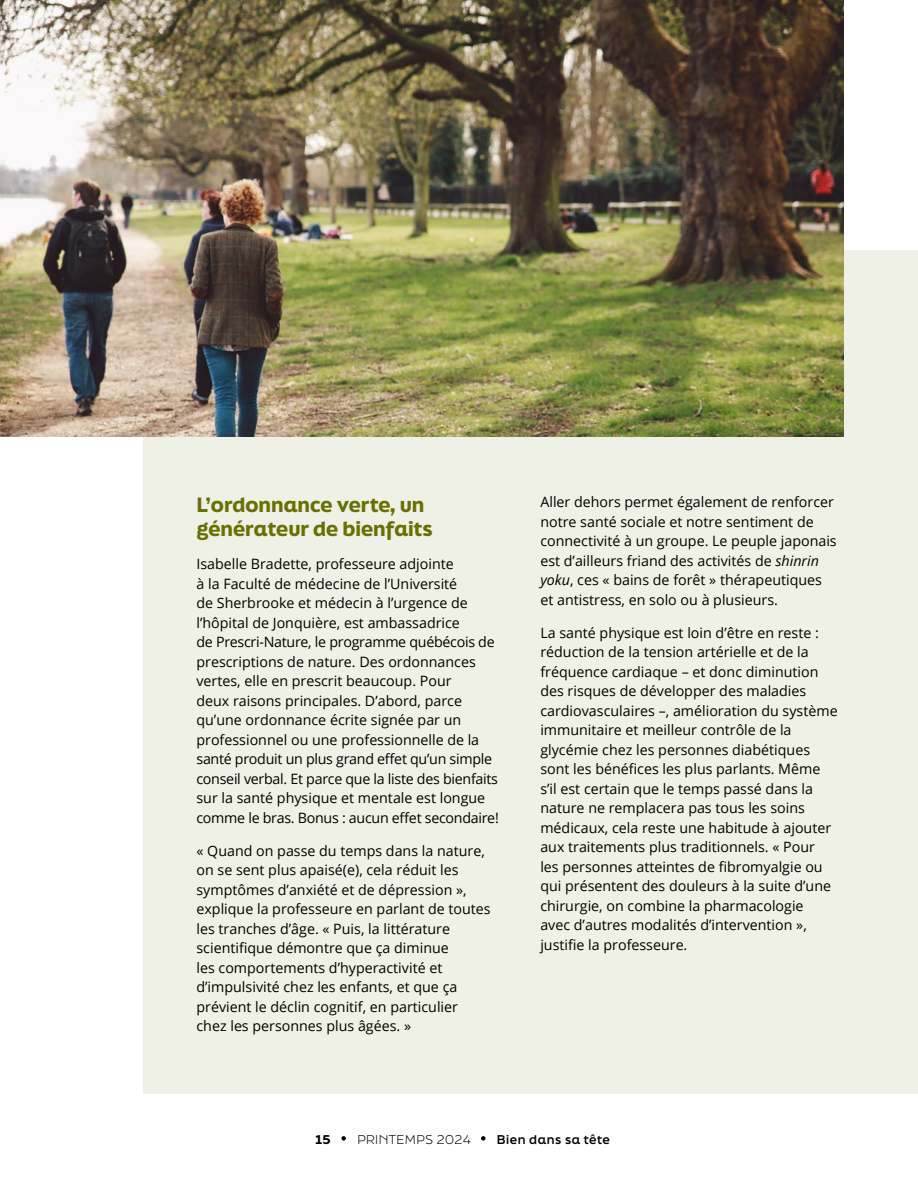
<style>
.page{position:relative;width:918px;height:1188px;background:#fff}
.page>*{position:absolute;margin:0;border:0;box-sizing:border-box;transform-origin:0 0}
.t1{font:900 19.5px/24px "Final Six";color:#697000}
.t2{font:14.25px/19.5px "Open Sans";color:#000}
.t3{font:700 12px "Final Six";letter-spacing:.04em;color:#000}
.t4{font:300 12px "Final Six";letter-spacing:.04em;color:#000}
.t5{font:900 12px "Final Six";color:#000}
.s1{font-style:italic}
</style>
<div class="page">
<div style="left:144px;top:250px;width:774px;height:844px;background:#f0f1e6"></div>
<img style="left:0;top:0;width:844px;height:436px">
<svg style="left:341px;top:1136px;width:5px;height:5px"></svg>
<svg style="left:481px;top:1136px;width:5px;height:5px"></svg>
<h1 class="t1" style="left:196px;top:492px;width:238px">L’ordonnance verte, un générateur de bienfaits</h1>
<p class="t2" style="left:196px;top:554px;width:304px">Isabelle Bradette, professeure adjointe<br>à la Faculté de médecine de l’Université<br>de Sherbrooke et médecin à l’urgence de l’hôpital de Jonquière, est ambassadrice<br>de Prescri-Nature, le programme québécois de prescriptions de nature. Des ordonnances vertes, elle en prescrit beaucoup. Pour<br>deux raisons principales. D’abord, parce qu’une ordonnance écrite signée par un professionnel ou une professionnelle de la santé produit un plus grand effet qu’un simple conseil verbal. Et parce que la liste des bienfaits sur la santé physique et mentale est longue comme le bras. Bonus : aucun effet secondaire!</p>
<p class="t2" style="left:196px;top:840px;width:296px">« Quand on passe du temps dans la nature, on se sent plus apaisé(e), cela réduit les symptômes d’anxiété et de dépression », explique la professeure en parlant de toutes les tranches d’âge. « Puis, la littérature scientifique démontre que ça diminue<br>les comportements d’hyperactivité et d’impulsivité chez les enfants, et que ça prévient le déclin cognitif, en particulier chez les personnes plus âgées. »</p>
<p class="t2" style="left:540px;top:492px;width:298px">Aller dehors permet également de renforcer notre santé sociale et notre sentiment de connectivité à un groupe. Le peuple japonais est d’ailleurs friand des activités de <span class="s1">shinrin yoku</span>, ces « bains de forêt » thérapeutiques et antistress, en solo ou à plusieurs.</p>
<p class="t2" style="left:540px;top:623px;width:299px">La santé physique est loin d’être en reste : réduction de la tension artérielle et de la fréquence cardiaque – et donc diminution des risques de développer des maladies cardiovasculaires –, amélioration du système immunitaire et meilleur contrôle de la glycémie chez les personnes diabétiques sont les bénéfices les plus parlants. Même s’il est certain que le temps passé dans la nature ne remplacera pas tous les soins médicaux, cela reste une habitude à ajouter aux traitements plus traditionnels. « Pour<br>les personnes atteintes de fibromyalgie ou qui présentent des douleurs à la suite d’une chirurgie, on combine la pharmacologie<br>avec d’autres modalités d’intervention », justifie la professeure.</p>
<p class="t5" style="left:315px;top:1130px;width:17px">15</p>
<p class="t4" style="left:357px;top:1130px;width:116px">PRINTEMPS 2024</p>
<p class="t3" style="left:497px;top:1130px;width:115px">Bien dans sa tête</p>
</div>
